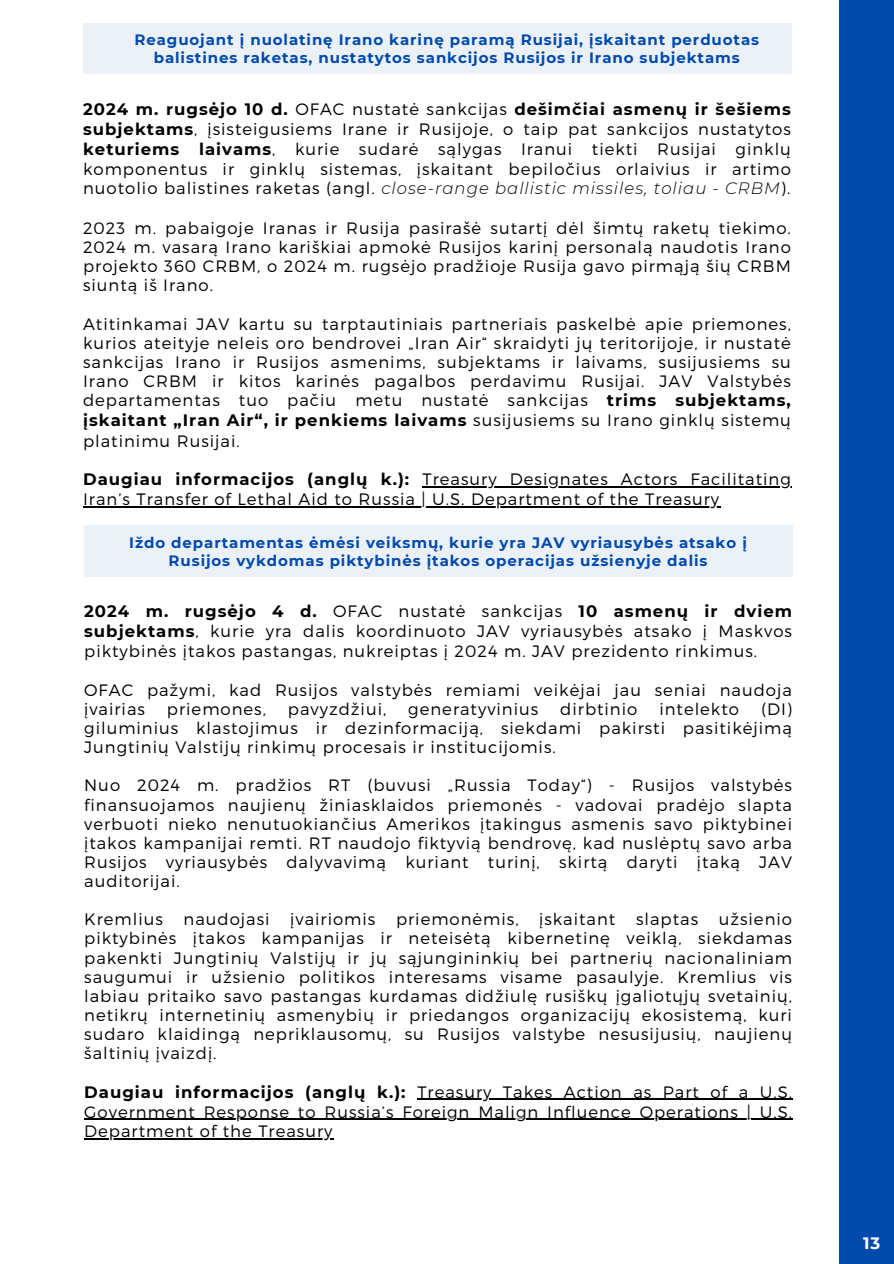
<style>
.page{position:relative;width:894px;height:1264px;background:#fff}
.page>*{position:absolute;margin:0;border:0;box-sizing:border-box;transform-origin:0 0}
.t1{font:300 16.5px/19.2px "Montserrat";letter-spacing:.06em;color:#000;text-align:justify}
.t2{font:700 16.5px "Montserrat";letter-spacing:.06em;color:#000}
.t3{font:700 16.5px "Montserrat";color:#fff}
.t4{font:700 15px/18px "Montserrat";letter-spacing:.06em;color:#004aad;text-align:center}
.s1{font-weight:700}
.s2{font-style:italic}
</style>
<div class="page">
<hr style="left:422px;top:486px;width:369px;height:1px;background:#000">
<hr style="left:83px;top:506px;width:637px;height:1px;background:#000">
<hr style="left:417px;top:1098px;width:375px;height:1px;background:#000">
<hr style="left:84px;top:1118px;width:708px;height:1px;background:#000">
<hr style="left:84px;top:1137px;width:249px;height:2px;background:#000">
<div style="left:839px;top:0;width:54px;height:1263px;background:#004aad"></div>
<p class="t4" style="left:134px;top:31px;width:626px">Reaguojant į nuolatinę Irano karinę paramą Rusijai, įskaitant perduotas balistines raketas, nustatytos sankcijos Rusijos ir Irano subjektams</p>
<p class="t1" style="left:83px;top:98px;width:709px;line-height:20px"><span class="s1">2024 m. rugsėjo 10 d.</span> OFAC nustatė sankcijas <span class="s1">dešimčiai asmenų ir šešiems subjektams</span>, įsisteigusiems Irane ir Rusijoje, o taip pat sankcijos nustatytos <span class="s1">keturiems laivams</span>, kurie sudarė sąlygas Iranui tiekti Rusijai ginklų komponentus ir ginklų sistemas, įskaitant bepiločius orlaivius ir artimo nuotolio balistines raketas (angl. <span class="s2">close-range ballistic missiles, toliau - CRBM</span>).</p>
<h1 class="t1" style="left:83px;top:217px;width:709px">2023 m. pabaigoje Iranas ir Rusija pasirašė sutartį dėl šimtų raketų tiekimo.<br>2024 m. vasarą Irano kariškiai apmokė Rusijos karinį personalą naudotis Irano projekto 360 CRBM, o 2024 m. rugsėjo pradžioje Rusija gavo pirmąją šių CRBM siuntą iš Irano.</h1>
<p class="t1" style="left:83px;top:313px;width:709px">Atitinkamai JAV kartu su tarptautiniais partneriais paskelbė apie priemones, kurios ateityje neleis oro bendrovei „Iran Air“ skraidyti jų teritorijoje, ir nustatė sankcijas Irano ir Rusijos asmenims, subjektams ir laivams, susijusiems su Irano CRBM ir kitos karinės pagalbos perdavimu Rusijai. JAV Valstybės departamentas tuo pačiu metu nustatė sankcijas <span class="s1">trims subjektams, įskaitant „Iran Air“, ir penkiems laivams</span> susijusiems su Irano ginklų sistemų platinimu Rusijai.</p>
<p class="t2" style="left:83px;top:469px;width:327px">Daugiau informacijos (anglų k.):</p>
<p class="t1" style="left:422px;top:468px;width:370px">Treasury Designates Actors Facilitating</p>
<p class="t1" style="left:83px;top:489px;width:637px">Iran’s Transfer of Lethal Aid to Russia | U.S. Department of the Treasury</p>
<h1 class="t4" style="left:129px;top:533px;width:619px">Iždo departamentas ėmėsi veiksmų, kurie yra JAV vyriausybės atsako į<br>Rusijos vykdomas piktybinės įtakos operacijas užsienyje dalis</h1>
<p class="t1" style="left:84px;top:600px;width:709px;line-height:20.2px"><span class="s1">2024 m. rugsėjo 4 d.</span> OFAC nustatė sankcijas <span class="s1">10 asmenų ir dviem subjektams</span>, kurie yra dalis koordinuoto JAV vyriausybės atsako į Maskvos piktybinės įtakos pastangas, nukreiptas į 2024 m. JAV prezidento rinkimus.</p>
<p class="t1" style="left:84px;top:679px;width:709px">OFAC pažymi, kad Rusijos valstybės remiami veikėjai jau seniai naudoja įvairias</p>
<p class="t1" style="left:167px;top:698px;width:100px">priemones,</p>
<p class="t1" style="left:288px;top:698px;width:100px">pavyzdžiui,</p>
<p class="t1" style="left:408px;top:698px;width:131px">generatyvinius</p>
<p class="t1" style="left:560px;top:698px;width:79px">dirbtinio</p>
<p class="t1" style="left:659px;top:698px;width:81px">intelekto</p>
<p class="t1" style="left:84px;top:698px;width:709px;text-indent:676px">(DI) giluminius klastojimus ir dezinformaciją, siekdami pakirsti pasitikėjimą Jungtinių Valstijų rinkimų procesais ir institucijomis.</p>
<p class="t1" style="left:84px;top:775px;width:709px">Nuo 2024 m. pradžios RT (buvusi „Russia Today“) - Rusijos valstybės finansuojamos naujienų žiniasklaidos priemonės - vadovai pradėjo slapta verbuoti nieko nenutuokiančius Amerikos įtakingus asmenis savo piktybinei įtakos kampanijai remti. RT naudojo fiktyvią bendrovę, kad nuslėptų savo arba Rusijos vyriausybės dalyvavimą kuriant turinį, skirtą daryti įtaką JAV auditorijai.</p>
<p class="t1" style="left:84px;top:909px;width:709px">Kremlius naudojasi įvairiomis priemonėmis, įskaitant slaptas užsienio piktybinės įtakos kampanijas ir neteisėtą kibernetinę veiklą, siekdamas pakenkti Jungtinių Valstijų ir jų sąjungininkių bei partnerių nacionaliniam saugumui ir užsienio politikos interesams visame pasaulyje. Kremlius vis labiau pritaiko savo pastangas kurdamas didžiulę rusiškų įgaliotųjų svetainių, netikrų internetinių asmenybių ir priedangos organizacijų ekosistemą, kuri sudaro klaidingą nepriklausomų, su Rusijos valstybe nesusijusių, naujienų šaltinių įvaizdį.</p>
<p class="t2" style="left:84px;top:1081px;width:323px">Daugiau informacijos (anglų k.):</p>
<p class="t1" style="left:84px;top:1080px;width:709px;line-height:19.6px;text-indent:333px">Treasury Takes Action as Part of a U.S.<br>Government Response to Russia’s Foreign Malign Influence Operations | U.S.<br>Department of the Treasury</p>
<p class="t3" style="left:862px;top:1233px;width:19px">13</p>
</div>
